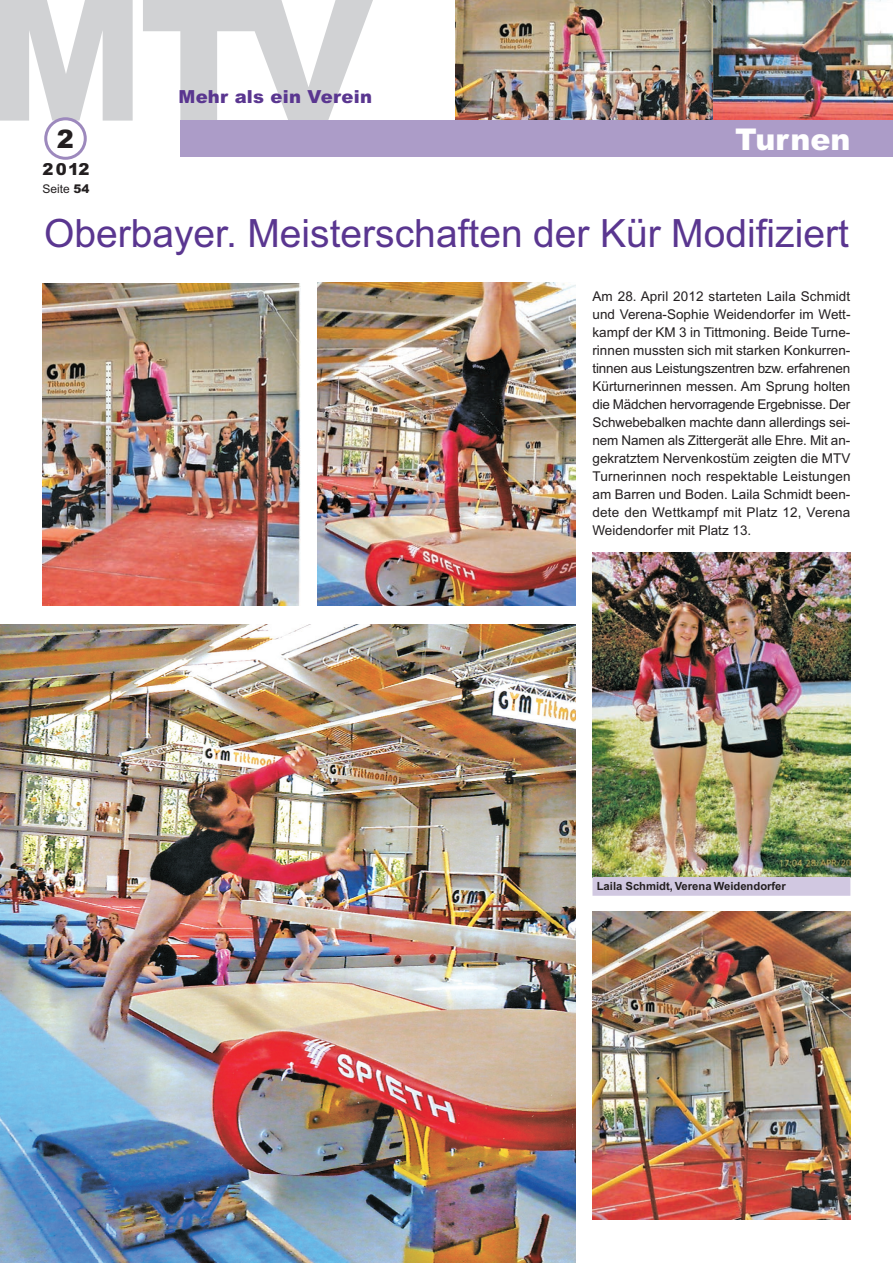
<style>
.page{position:relative;width:893px;height:1263px;background:#fff}
.page>*{position:absolute;margin:0;border:0;box-sizing:border-box;transform-origin:0 0}
.t1{font:39px "Arial";color:#5a3690}
.t2{font:900 30px "Arial";color:#fff}
.t3{font:900 25.5px "Arial";color:#231f20}
.t4{font:900 18px "Arial";letter-spacing:.015em;color:#5a3690}
.t5{font:900 16.5px "Arial";color:#231f20}
.t6{font:13.5px/18px "Arial";letter-spacing:.01em;color:#231f20;text-align:justify}
.t7{font:12px "Arial";color:#231f20}
.t8{font:700 11.25px "Arial";color:#231f20}
.s1{font-weight:900}
</style>
<div class="page">
<img style="left:713px;top:0;width:180px;height:121px">
<img style="left:455px;top:0;width:258px;height:121px">
<svg style="left:143px;top:0;width:234px;height:121px"></svg>
<div style="left:180px;top:121px;width:713px;height:36px;background:#ac9cc8"></div>
<svg style="left:0;top:0;width:133px;height:160px"></svg>
<img style="left:43px;top:283px;width:257px;height:323px">
<img style="left:592px;top:911px;width:258px;height:308px">
<img style="left:317px;top:283px;width:258px;height:323px">
<img style="left:0;top:625px;width:575px;height:638px">
<img style="left:592px;top:553px;width:258px;height:324px">
<div style="left:592px;top:877px;width:258px;height:9px;background:#d1c8e1"></div>
<div style="left:592px;top:886px;width:258px;height:10px;background:#d1c8e1"></div>
<h3 class="t4" style="left:178px;top:85px;width:195px">Mehr als ein Verein</h3>
<h3 class="t3" style="left:57px;top:122px;width:19px">2</h3>
<h2 class="t2" style="left:735px;top:120px;width:117px">Turnen</h2>
<p class="t5" style="left:43px;top:159px;width:48px">2012</p>
<p class="t7" style="left:43px;top:184px;width:48px">Seite <span class="s1">54</span></p>
<h1 class="t1" style="left:44px;top:219px;width:806px">Oberbayer. Meisterschaften der Kür Modifiziert</h1>
<p class="t6" style="left:592px;top:288px;width:260px">Am 28. April 2012 starteten Laila Schmidt und Verena-Sophie Weidendorfer im Wett&shy;kampf der KM 3 in Tittmoning. Beide Turne&shy;rinnen mussten sich mit starken Konkurren&shy;tinnen aus Leistungszentren bzw. erfahrenen Kürturnerinnen messen. Am Sprung holten die Mädchen hervorragende Ergebnisse. Der Schwebebalken machte dann allerdings sei&shy;nem Namen als Zittergerät alle Ehre. Mit an&shy;gekratztem Nervenkostüm zeigten die MTV Turnerinnen noch respektable Leistungen am Barren und Boden. Laila Schmidt been&shy;dete den Wettkampf mit Platz 12, Verena Weidendorfer mit Platz 13.</p>
<p class="t8" style="left:597px;top:879px;width:191px">Laila Schmidt, Verena Weidendorfer</p>
</div>
